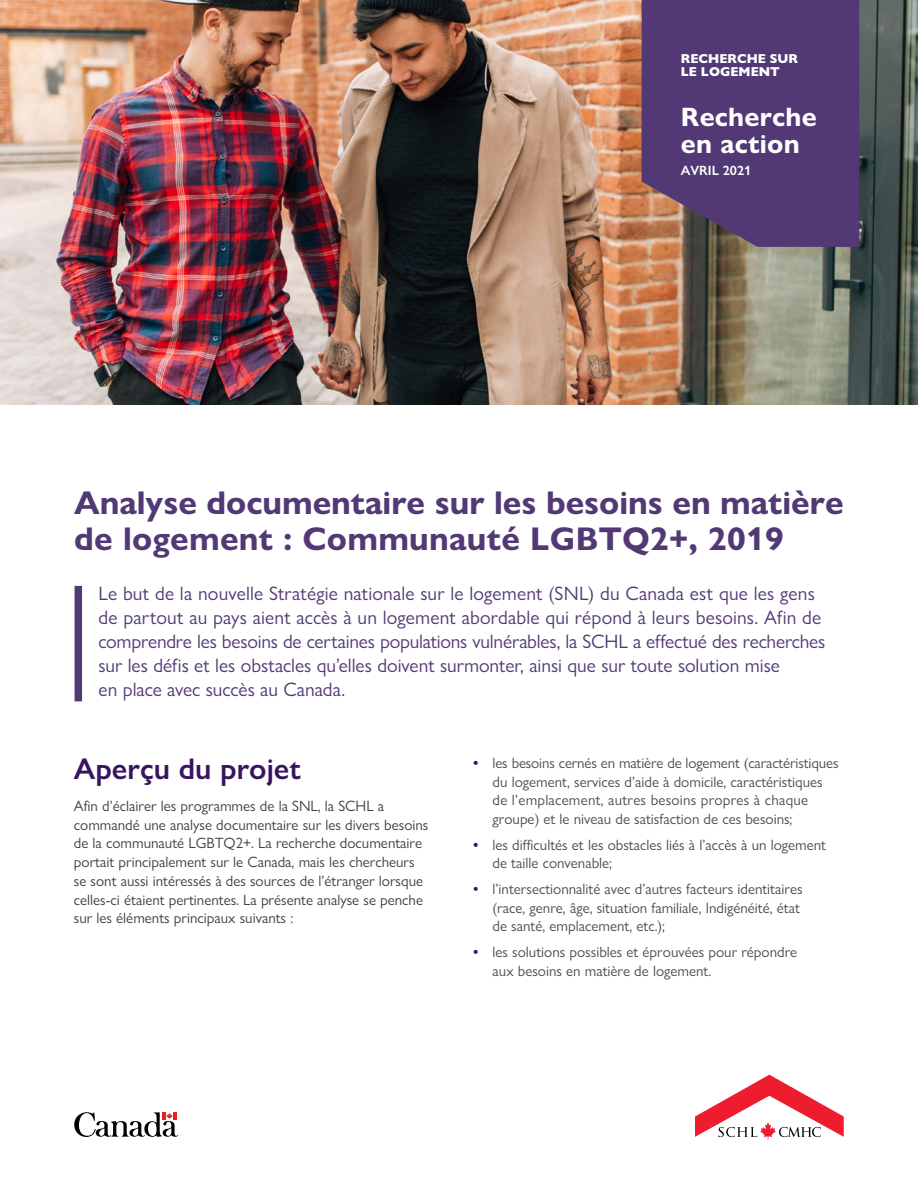
<style>
.page{position:relative;width:918px;height:1188px;background:#fff}
.page>*{position:absolute;margin:0;border:0;box-sizing:border-box;transform-origin:0 0}
.H2_Cover_Title{font:700 33px/36px "Gill Sans Nova";color:#523975}
.H3_Subhead{font:600 30px "Gill Sans Nova";color:#381460}
.H1_Cover_RI{font:700 26.7px/26.7px "Gill Sans Nova";letter-spacing:.01em;color:#fff}
.P_Intro_Body{font:19.5px/24px "Gill Sans Nova";color:#523975}
.t1{font:15px/18.8px "Gill Sans Nova";color:#4d4d4f}
.P_Body{font:15px/18.8px "Gill Sans Nova";color:#414042}
.P_Cover_Date{font:600 13.5px "Gill Sans Nova";color:#fff}
.P_Cover_RH{font:800 12.9px/12.9px "Gill Sans Nova";color:#fff}
.s1{font-size:18px;color:#381460}
</style>
<div class="page">
<img style="left:0;top:0;width:918px;height:405px">
<svg style="left:642px;top:0;width:217px;height:247px;fill:#523975"></svg>
<div style="left:75px;top:586px;width:7px;height:115px;background:#523975"></div>
<div style="left:681px;top:54px;width:162px;height:135px;background:#523975"></div>
<svg style="left:74px;top:1112px;width:104px;height:25px"></svg>
<svg style="left:695px;top:1075px;width:149px;height:64px"></svg>
<p class="P_Cover_RH" style="left:681px;top:53px;width:119px">RECHERCHE SUR<br>LE LOGEMENT</p>
<h1 class="H1_Cover_RI" style="left:681px;top:104px;width:137px">Recherche en action</h1>
<p class="P_Cover_Date" style="left:681px;top:162px;width:72px">AVRIL 2021</p>
<h2 class="H2_Cover_Title" style="left:74px;top:485px;width:771px">Analyse documentaire sur les besoins en matière de logement : Communauté LGBTQ2+, 2019</h2>
<p class="P_Intro_Body" style="left:99px;top:581px;width:728px">Le but de la nouvelle Stratégie nationale sur le logement (SNL) du Canada est que les gens de partout au pays aient accès à un logement abordable qui répond à leurs besoins. Afin de comprendre les besoins de certaines populations vulnérables, la SCHL a effectué des recherches sur les défis et les obstacles qu’elles doivent surmonter, ainsi que sur toute solution mise<br>en place avec succès au Canada.</p>
<h3 class="H3_Subhead" style="left:74px;top:750px;width:229px">Aperçu du projet</h3>
<p class="P_Body" style="left:74px;top:796px;width:356px">Afin d’éclairer les programmes de la SNL, la SCHL a commandé une analyse documentaire sur les divers besoins de la communauté LGBTQ2+. La recherche documentaire portait principalement sur le Canada, mais les chercheurs se sont aussi intéressés à des sources de l’étranger lorsque celles-ci étaient pertinentes. La présente analyse se penche sur les éléments principaux suivants :</p>
<p class="t1" style="left:493px;top:753px;width:347px;text-indent:-20px"><span class="s1">•</span> les besoins cernés en matière de logement (caractéristiques du logement, services d’aide à domicile, caractéristiques de l’emplacement, autres besoins propres à chaque groupe) et le niveau de satisfaction de ces besoins;</p>
<p class="t1" style="left:493px;top:835px;width:335px;text-indent:-20px"><span class="s1">•</span> les difficultés et les obstacles liés à l’accès à un logement de taille convenable;</p>
<p class="t1" style="left:493px;top:879px;width:312px;text-indent:-20px"><span class="s1">•</span> l’intersectionnalité avec d’autres facteurs identitaires (race, genre, âge, situation familiale, Indigénéité, état de santé, emplacement, etc.);</p>
<p class="t1" style="left:493px;top:942px;width:306px;text-indent:-20px"><span class="s1">•</span> les solutions possibles et éprouvées pour répondre aux besoins en matière de logement.</p>
</div>
